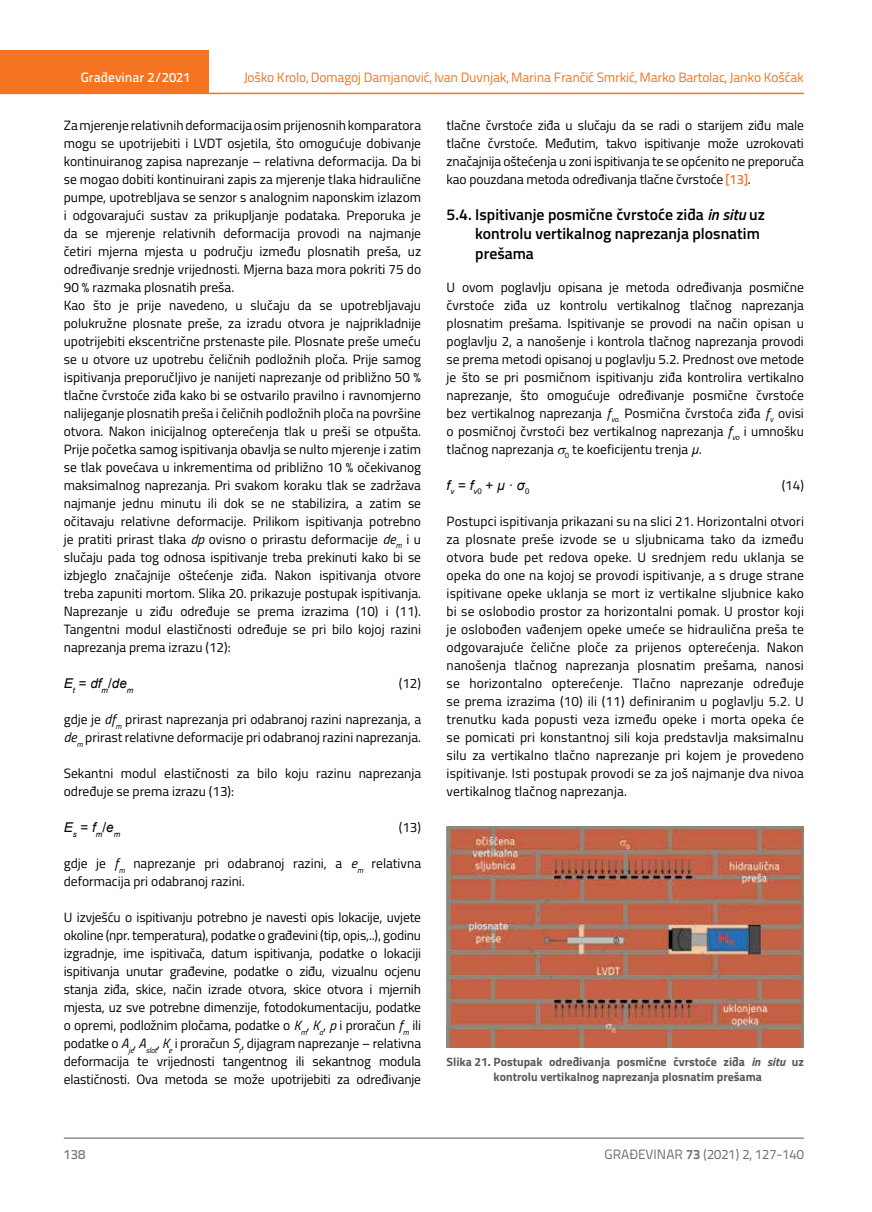
<style>
.page{position:relative;width:872px;height:1212px;background:#fff}
.page>*{position:absolute;margin:0;border:0;box-sizing:border-box;transform-origin:0 0}
.t1{font:600 15.75px/19.5px "Titillium";color:#000}
.t2{font:13.5px/18px "Titillium";color:#000}
.t3{font:13.5px "Titillium Text 22 L";letter-spacing:-.02em;color:#f47421}
.t4{font:italic 13.5px "Arial";color:#000}
.t5{font:13.5px "Titillium Text 22 L";color:#6d6e71}
.t6{font:500 13.5px "Titillium Text 22 L";color:#fff}
.t7{font:500 13.5px "Titillium Text 22 L";color:#797a7d}
.t8{font:700 12px/15px "Titillium";color:#58595b;text-align:center}
.s1{font-style:italic}
.s2{font-style:normal}
.s3{font-family:"Titillium Text 22 L";font-weight:500;color:#f47421}
.s4{font-weight:700}
</style>
<div class="page">
<div style="left:0;top:50px;width:208px;height:44px;background:#f47421"></div>
<hr style="left:0;top:93px;width:804px;height:1px;background:#f47421">
<hr style="left:64px;top:1138px;width:740px;height:1px;background:#58595b">
<img style="left:446px;top:826px;width:358px;height:221px">
<p class="t3" style="left:244px;top:68px;width:562px">Joško Krolo, Domagoj Damjanović, Ivan Duvnjak, Marina Frančić Smrkić, Marko Bartolac, Janko Košćak</p>
<p class="t2" style="left:64px;top:115px;width:359px">Za mjerenje relativnih deformacija osim prijenosnih komparatora mogu se upotrijebiti i LVDT osjetila, što omogućuje dobivanje kontinuiranog zapisa naprezanje – relativna deformacija. Da bi se mogao dobiti kontinuirani zapis za mjerenje tlaka hidraulične pumpe, upotrebljava se senzor s analognim naponskim izlazom i odgovarajući sustav za prikupljanje podataka. Preporuka je da se mjerenje relativnih deformacija provodi na najmanje četiri mjerna mjesta u području između plosnatih preša, uz određivanje srednje vrijednosti. Mjerna baza mora pokriti 75 do 90 % razmaka plosnatih preša.<br>Kao što je prije navedeno, u slučaju da se upotrebljavaju polukružne plosnate preše, za izradu otvora je najprikladnije upotrijebiti ekscentrične prstenaste pile. Plosnate preše umeću se u otvore uz upotrebu čeličnih podložnih ploča. Prije samog ispitivanja preporučljivo je nanijeti naprezanje od približno 50 % tlačne čvrstoće ziđa kako bi se ostvarilo pravilno i ravnomjerno nalijeganje plosnatih preša i čeličnih podložnih ploča na površine otvora. Nakon inicijalnog opterećenja tlak u preši se otpušta.<br>Prije početka samog ispitivanja obavlja se nulto mjerenje i zatim se tlak povećava u inkrementima od približno 10 % očekivanog maksimalnog naprezanja. Pri svakom koraku tlak se zadržava najmanje jednu minutu ili dok se ne stabilizira, a zatim se očitavaju relativne deformacije. Prilikom ispitivanja potrebno je pratiti prirast tlaka <span class="s1">dp</span> ovisno o prirastu deformacije <span class="s1">de</span><sub>m</sub> i u slučaju pada tog odnosa ispitivanje treba prekinuti kako bi se izbjeglo značajnije oštećenje ziđa. Nakon ispitivanja otvore treba zapuniti mortom. Slika 20. prikazuje postupak ispitivanja.<br>Naprezanje u ziđu određuje se prema izrazima (10) i (11).<br>Tangentni modul elastičnosti određuje se pri bilo kojoj razini naprezanja prema izrazu (12):</p>
<p class="t4" style="left:64px;top:674px;width:71px">E<sub>t</sub> <span class="s2">=</span> df<sub>m</sub><span class="s2">/</span>de<sub>m</sub></p>
<p class="t2" style="left:399px;top:674px;width:24px">(12)</p>
<p class="t2" style="left:64px;top:710px;width:359px">gdje je <span class="s1">df</span><sub>m</sub> prirast naprezanja pri odabranoj razini naprezanja, a <span class="s1">de</span><sub>m</sub> prirast relativne deformacije pri odabranoj razini naprezanja.</p>
<p class="t2" style="left:64px;top:764px;width:359px">Sekantni modul elastičnosti za bilo koju razinu naprezanja određuje se prema izrazu (13):</p>
<p class="t4" style="left:64px;top:819px;width:58px">E<sub>s</sub> <span class="s2">=</span> f<sub>m</sub><span class="s2">/</span>e<sub>m</sub></p>
<p class="t2" style="left:399px;top:818px;width:24px">(13)</p>
<p class="t2" style="left:64px;top:854px;width:359px">gdje je <span class="s1">f</span><sub>m</sub> naprezanje pri odabranoj razini, a <span class="s1">e</span><sub>m</sub> relativna deformacija pri odabranoj razini.</p>
<p class="t2" style="left:64px;top:908px;width:359px;text-align:justify">U izvješću o ispitivanju potrebno je navesti opis lokacije, uvjete okoline (npr. temperatura), podatke o građevini (tip, opis,..), godinu izgradnje, ime ispitivača, datum ispitivanja, podatke o lokaciji ispitivanja unutar građevine, podatke o ziđu, vizualnu ocjenu stanja ziđa, skice, način izrade otvora, skice otvora i mjernih mjesta, uz sve potrebne dimenzije, fotodokumentaciju, podatke o opremi, podložnim pločama, podatke o <span class="s1">K</span><sub>m</sub><span class="s1">, K</span><sub>a</sub>, <span class="s1">p</span> i proračun <span class="s1">f</span><sub>m</sub> ili podatke o <span class="s1">A</span><sub>je</sub><span class="s1">, A</span><sub>slot</sub><span class="s1">, K</span><sub>e</sub> i proračun <span class="s1">S</span><sub>r</sub>, dijagram naprezanje – relativna deformacija te vrijednosti tangentnog ili sekantnog modula elastičnosti. Ova metoda se može upotrijebiti za određivanje</p>
<p class="t6" style="left:81px;top:67px;width:111px">Građevinar 2/2021</p>
<p class="t2" style="left:446px;top:115px;width:359px;text-align:justify">tlačne čvrstoće ziđa u slučaju da se radi o starijem ziđu male tlačne čvrstoće. Međutim, takvo ispitivanje može uzrokovati značajnija oštećenja u zoni ispitivanja te se općenito ne preporuča kao pouzdana metoda određivanja tlačne čvrstoće <span class="s3">[13]</span>.</p>
<p class="t1" style="left:475px;top:204px;width:291px;text-indent:-29px">5.4. Ispitivanje posmične čvrstoće ziđa <span class="s1">in situ</span> uz kontrolu vertikalnog naprezanja plosnatim prešama</p>
<p class="t2" style="left:446px;top:277px;width:359px;text-align:justify">U ovom poglavlju opisana je metoda određivanja posmične čvrstoće ziđa uz kontrolu vertikalnog tlačnog naprezanja plosnatim prešama. Ispitivanje se provodi na način opisan u poglavlju 2, a nanošenje i kontrola tlačnog naprezanja provodi se prema metodi opisanoj u poglavlju 5.2. Prednost ove metode je što se pri posmičnom ispitivanju ziđa kontrolira vertikalno naprezanje, što omogućuje određivanje posmične čvrstoće bez vertikalnog naprezanja <span class="s1">f</span><sub>vo.</sub> Posmična čvrstoća ziđa <span class="s1">f</span><sub>v</sub> ovisi o posmičnoj čvrstoći bez vertikalnog naprezanja <span class="s1">f</span><sub>vo</sub> i umnošku tlačnog naprezanja <sub>0</sub> te koeficijentu trenja <span class="s1">µ</span>.</p>
<p class="t4" style="left:446px;top:476px;width:84px">f<sub>v</sub> <span class="s2">=</span> f<sub>v</sub><sub>0</sub> <span class="s2">+</span> µ <span class="s2">·</span> σ<sub>0</sub></p>
<p class="t2" style="left:781px;top:475px;width:24px">(14)</p>
<p class="t2" style="left:446px;top:511px;width:359px;text-align:justify">Postupci ispitivanja prikazani su na slici 21. Horizontalni otvori za plosnate preše izvode se u sljubnicama tako da između otvora bude pet redova opeke. U srednjem redu uklanja se opeka do one na kojoj se provodi ispitivanje, a s druge strane ispitivane opeke uklanja se mort iz vertikalne sljubnice kako bi se oslobodio prostor za horizontalni pomak. U prostor koji je oslobođen vađenjem opeke umeće se hidraulična preša te odgovarajuće čelične ploče za prijenos opterećenja. Nakon nanošenja tlačnog naprezanja plosnatim prešama, nanosi se horizontalno opterećenje. Tlačno naprezanje određuje se prema izrazima (10) ili (11) definiranim u poglavlju 5.2. U trenutku kada popusti veza između opeke i morta opeka će se pomicati pri konstantnoj sili koja predstavlja maksimalnu silu za vertikalno tlačno naprezanje pri kojem je provedeno ispitivanje. Isti postupak provodi se za još najmanje dva nivoa vertikalnog tlačnog naprezanja.</p>
<p class="t8" style="left:446px;top:1054px;width:359px">Slika 21. Postupak određivanja posmične čvrstoće ziđa <span class="s1">in situ</span> uz kontrolu vertikalnog naprezanja plosnatim prešama</p>
<p class="t7" style="left:64px;top:1144px;width:23px">138</p>
<p class="t5" style="left:604px;top:1144px;width:201px">GRAĐEVINAR <span class="s4">73</span> (2021) 2, 127-140</p>
</div>
